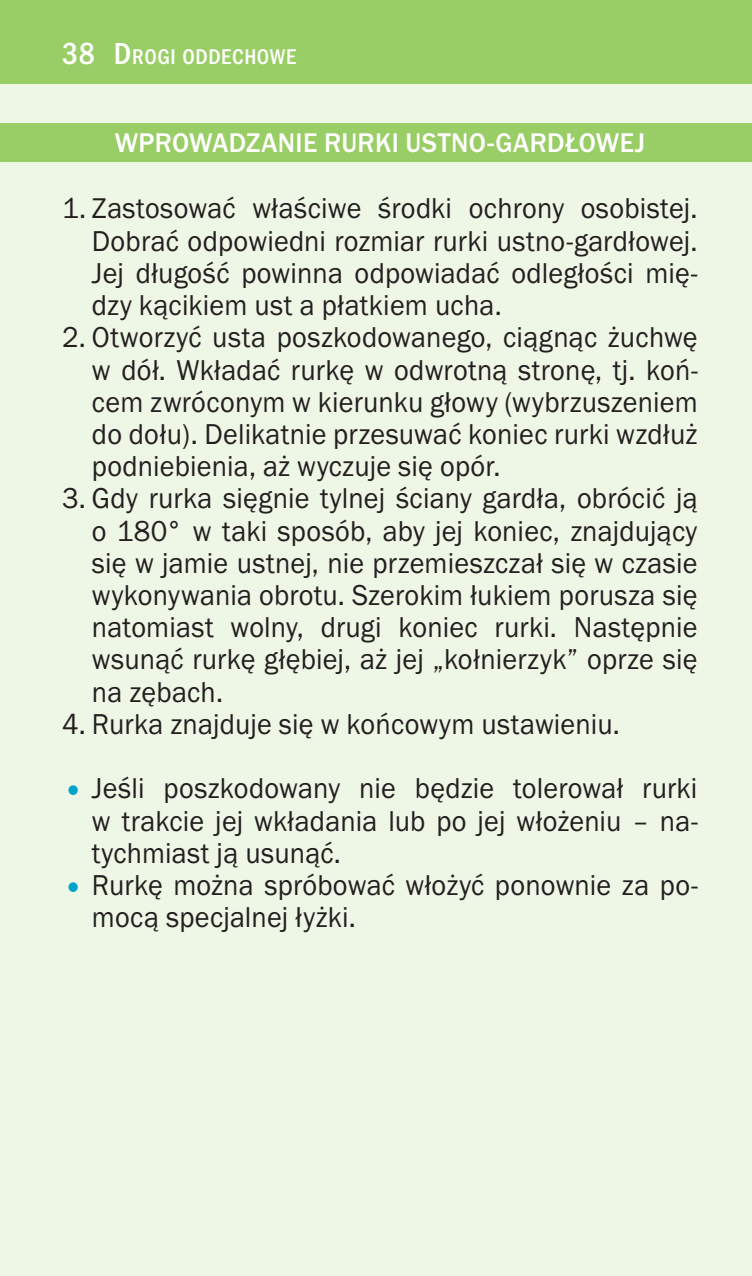
<style>
.page{position:relative;width:752px;height:1276px;background:#fff}
.page>*{position:absolute;margin:0;border:0;box-sizing:border-box;transform-origin:0 0}
.t1{font:29.75px/32.2px "Franklin Got Itc TEE";letter-spacing:.005em;color:#231f20;text-align:justify;scale:.95 1}
.t2{font:500 28px "Franklin Got Itc TEE";letter-spacing:.015em;color:#fff;scale:.95 1}
.t3{font:500 condensed 22.05px "Franklin Got Itc TEE";letter-spacing:.025em;color:#fff}
.s1{font-size:31.5px}
.s2{font-size:35px;color:#00a4ca}
</style>
<div class="page">
<div style="left:0;top:4px;width:751px;height:1271px;background:#eef6e5"></div>
<div style="left:0;top:0;width:751px;height:84px;background:#99cd65"></div>
<div style="left:0;top:123px;width:751px;height:39px;background:#99cd65"></div>
<p class="t3" style="left:62px;top:49px;width:236px"><span class="s1">38 D</span>ROGI ODDECHOWE</p>
<p class="t2" style="left:115px;top:128px;width:559px">WPROWADZANIE RURKI USTNO-GARD£OWEJ</p>
<p class="t1" style="left:92px;top:192px;width:639px;text-indent:-30px">1. Zastosowaæ w³aœciwe œrodki ochrony osobistej.<br>Dobraæ odpowiedni rozmiar rurki ustno-gard³owej.<br>Jej d³ugoœæ powinna odpowiadaæ odleg³oœci miê&shy;dzy k¹cikiem ust a p³atkiem ucha.</p>
<p class="t1" style="left:92px;top:321px;width:639px;text-indent:-30px">2. Otworzyæ usta poszkodowanego, ci¹gn¹c ¿uchwê w dó³. Wk³adaæ rurkê w odwrotn¹ stronê, tj. koñ&shy;cem zwróconym w kierunku g³owy (wybrzuszeniem do do³u). Delikatnie przesuwaæ koniec rurki wzd³u¿ podniebienia, a¿ wyczuje siê opór.</p>
<p class="t1" style="left:92px;top:482px;width:639px;text-indent:-30px">3. Gdy rurka siêgnie tylnej œciany gard³a, obróciæ j¹ o 180° w taki sposób, aby jej koniec, znajduj¹cy siê w jamie ustnej, nie przemieszcza³ siê w czasie wykonywania obrotu. Szerokim ³ukiem porusza siê natomiast wolny, drugi koniec rurki. Nastêpnie wsun¹æ rurkê g³êbiej, a¿ jej „ko³nierzyk” oprze siê na zêbach.</p>
<p class="t1" style="left:62px;top:707px;width:588px">4. Rurka znajduje siê w koñcowym ustawieniu.</p>
<p class="t1" style="left:92px;top:772px;width:639px;text-indent:-30px"><span class="s2">•</span> Jeœli poszkodowany nie bêdzie tolerowa³ rurki w trakcie jej wk³adania lub po jej w³o¿eniu – na&shy;tychmiast j¹ usun¹æ.</p>
<p class="t1" style="left:92px;top:868px;width:639px;text-indent:-30px"><span class="s2">•</span> Rurkê mo¿na spróbowaæ w³o¿yæ ponownie za po&shy;moc¹ specjalnej ³y¿ki.</p>
</div>
